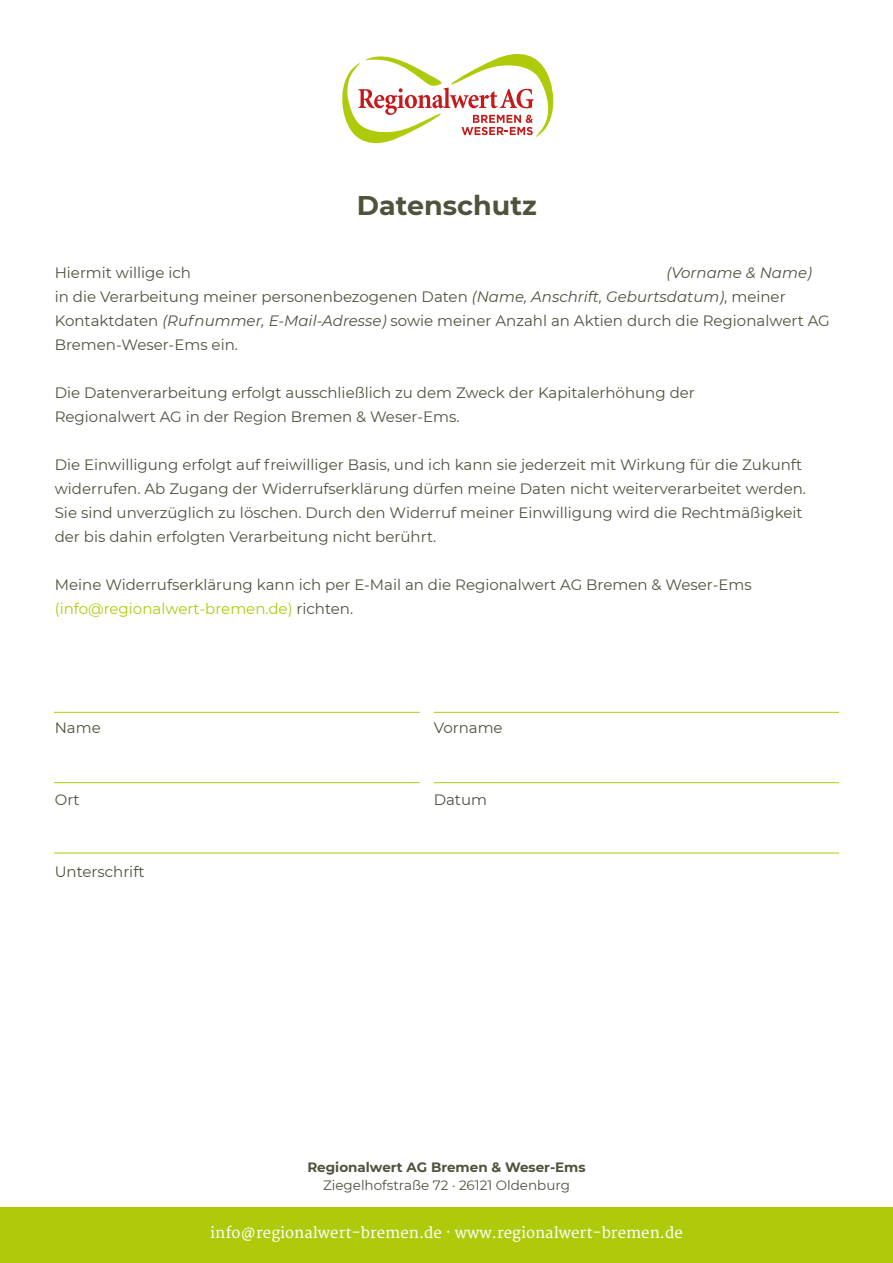
<style>
.page{position:relative;width:893px;height:1263px;background:#fff}
.page>*{position:absolute;margin:0;border:0;box-sizing:border-box;transform-origin:0 0}
.t1{font:700 27px "Montserrat";color:#50523c}
.t2{font:15px/24px "Montserrat";color:#50523c}
.t3{font:15px "Merriweather";color:#fff}
.t4{font:13.5px "Montserrat";color:#50523c}
.t5{font:700 13.5px "Montserrat";color:#50523c}
.s1{font-style:italic}
.s2{color:#afca0b}
</style>
<div class="page">
<div style="left:0;top:1208px;width:893px;height:55px;background:#afca0b"></div>
<svg style="left:342px;top:54px;width:212px;height:90px"></svg>
<hr style="left:54px;top:712px;width:366px;height:1px;background:#afca0b">
<hr style="left:434px;top:712px;width:405px;height:1px;background:#afca0b">
<hr style="left:54px;top:782px;width:366px;height:1px;background:#afca0b">
<hr style="left:434px;top:782px;width:405px;height:1px;background:#afca0b">
<hr style="left:54px;top:853px;width:785px;height:1px;background:#afca0b">
<h1 class="t1" style="left:357px;top:186px;width:181px">Datenschutz</h1>
<p class="t2" style="left:55px;top:260px;width:777px;text-indent:612px"><span class="s1">(Vorname &amp; Name) </span>in die Verarbeitung meiner personenbezogenen Daten <span class="s1">(Name, Anschrift, Geburtsdatum)</span>, meiner Kontaktdaten <span class="s1">(Rufnummer, E-Mail-Adresse)</span> sowie meiner Anzahl an Aktien durch die Regionalwert AG Bremen-Weser-Ems ein.</p>
<p class="t2" style="left:55px;top:380px;width:642px">Die Datenverarbeitung erfolgt ausschließlich zu dem Zweck der Kapitalerhöhung der<br>Regionalwert AG in der Region Bremen &amp; Weser-Ems.</p>
<p class="t2" style="left:55px;top:452px;width:753px">Die Einwilligung erfolgt auf freiwilliger Basis, und ich kann sie jederzeit mit Wirkung für die Zukunft widerrufen. Ab Zugang der Widerrufserklärung dürfen meine Daten nicht weiterverarbeitet werden.<br>Sie sind unverzüglich zu löschen. Durch den Widerruf meiner Einwilligung wird die Rechtmäßigkeit der bis dahin erfolgten Verarbeitung nicht berührt.</p>
<p class="t2" style="left:55px;top:572px;width:698px">Meine Widerrufserklärung kann ich per E-Mail an die Regionalwert AG Bremen &amp; Weser-Ems <span class="s2">(info@regionalwert-bremen.de)</span> richten.</p>
<p class="t2" style="left:55px;top:260px;width:138px">Hiermit willige ich</p>
<p class="t2" style="left:55px;top:715px;width:48px">Name</p>
<p class="t2" style="left:55px;top:787px;width:26px">Ort</p>
<p class="t2" style="left:55px;top:859px;width:91px">Unterschrift</p>
<p class="t2" style="left:434px;top:715px;width:70px">Vorname</p>
<p class="t2" style="left:434px;top:787px;width:55px">Datum</p>
<p class="t5" style="left:307px;top:1158px;width:280px">Regionalwert AG Bremen &amp; Weser-Ems</p>
<p class="t4" style="left:323px;top:1176px;width:248px">Ziegelhofstraße 72 · 26121 Oldenburg</p>
<p class="t3" style="left:210px;top:1224px;width:474px">info@regionalwert-bremen.de · www.regionalwert-bremen.de</p>
</div>
